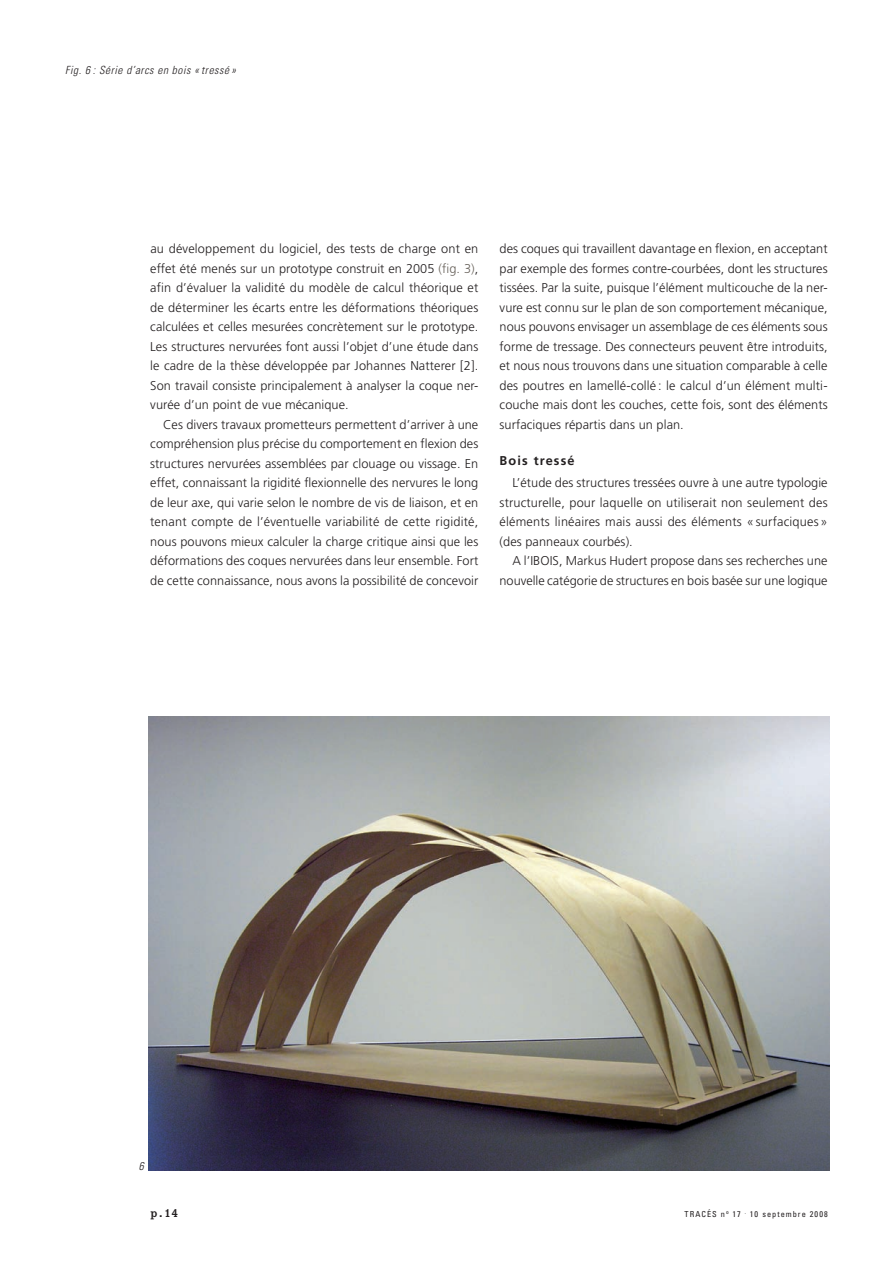
<style>
.page{position:relative;width:893px;height:1263px;background:#fff}
.page>*{position:absolute;margin:0;border:0;box-sizing:border-box;transform-origin:0 0}
.t1{font:300 12.75px/19.5px "Frutiger";letter-spacing:.005em;color:#231f20;text-align:justify}
.t2{font:700 12.75px "Frutiger";letter-spacing:.09em;color:#231f20}
.t3{font:700 12px "Corporate E";color:#231f20}
.t4{font:italic 300 condensed 11.25px "Univers";letter-spacing:.05em;color:#231f20}
.t5{font:condensed 8.25px "Univers";letter-spacing:.125em;color:#231f20}
.s1{color:#666059}
</style>
<div class="page">
<img style="left:149px;top:717px;width:680px;height:453px">
<p class="t4" style="left:65px;top:63px;width:172px">Fig. 6 : Série d’arcs en bois « tressé »</p>
<p class="t1" style="left:150px;top:239px;width:330px">au développement du logiciel, des tests de charge ont en effet été menés sur un prototype construit en 2005 <span class="s1">(fig. 3)</span>, afin d’évaluer la validité du modèle de calcul théorique et de déterminer les écarts entre les déformations théoriques calculées et celles mesurées concrètement sur le prototype.<br>Les structures nervurées font aussi l’objet d’une étude dans le cadre de la thèse développée par Johannes Natterer [2].<br>Son travail consiste principalement à analyser la coque ner&shy;vurée d’un point de vue mécanique.</p>
<p class="t1" style="left:150px;top:415px;width:330px;text-indent:13px">Ces divers travaux prometteurs permettent d’arriver à une compréhension plus précise du comportement en flexion des structures nervurées assemblées par clouage ou vissage. En effet, connaissant la rigidité flexionnelle des nervures le long de leur axe, qui varie selon le nombre de vis de liaison, et en tenant compte de l’éventuelle variabilité de cette rigidité, nous pouvons mieux calculer la charge critique ainsi que les déformations des coques nervurées dans leur ensemble. Fort de cette connaissance, nous avons la possibilité de concevoir</p>
<p class="t1" style="left:499px;top:239px;width:330px">des coques qui travaillent davantage en flexion, en acceptant par exemple des formes contre-courbées, dont les structures tissées. Par la suite, puisque l’élément multicouche de la ner&shy;vure est connu sur le plan de son comportement mécanique, nous pouvons envisager un assemblage de ces éléments sous forme de tressage. Des connecteurs peuvent être introduits, et nous nous trouvons dans une situation comparable à celle des poutres en lamellé-collé : le calcul d’un élément multi&shy;couche mais dont les couches, cette fois, sont des éléments surfaciques répartis dans un plan.</p>
<p class="t2" style="left:500px;top:453px;width:76px">Bois tressé</p>
<p class="t1" style="left:500px;top:473px;width:330px;text-indent:13px">L’étude des structures tressées ouvre à une autre typologie structurelle, pour laquelle on utiliserait non seulement des éléments linéaires mais aussi des éléments « surfaciques » (des panneaux courbés).</p>
<p class="t1" style="left:500px;top:551px;width:330px;text-align:right">A l’IBOIS, Markus Hudert propose dans ses recherches une nouvelle catégorie de structures en bois basée sur une logique</p>
<p class="t4" style="left:139px;top:1159px;width:6px">6</p>
<p class="t3" style="left:150px;top:1206px;width:29px">p.14</p>
<p class="t5" style="left:685px;top:1209px;width:145px">TRACÉS n<sup>o</sup> 17 <sup>.</sup> 10 septembre 2008</p>
</div>
